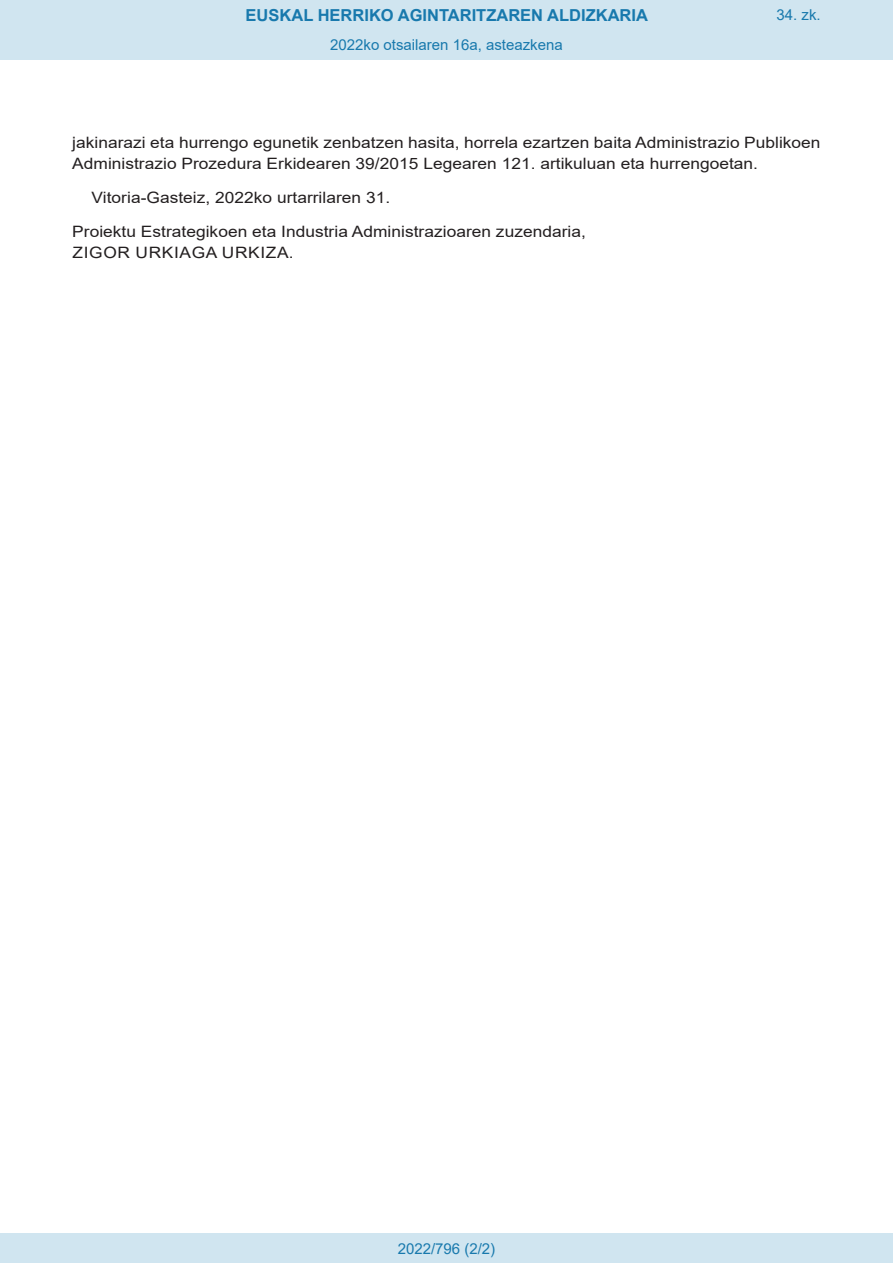
<style>
.page{position:relative;width:893px;height:1263px;background:#fff}
.page>*{position:absolute;margin:0;border:0;box-sizing:border-box;transform-origin:0 0}
.t1{font:700 16.5px "Arial";color:#1879ad}
.BOPVDetalle{font:15.6px/21px "Arial";color:#231f20;scale:1.11 1}
.BOPVFirmaPuesto{font:15.6px "Arial";color:#231f20;scale:1.11 1}
.BOPVFirmaLugFec{font:15.6px "Arial";color:#231f20;scale:1.11 1}
.BOPVFirmaNombre{font:15.6px "Arial";letter-spacing:.035em;color:#231f20;scale:1.11 1}
.Paginacion_Centro{font:15px "Arial";color:#1879ad}
</style>
<div class="page">
<div style="left:0;top:0;width:893px;height:60px;background:#d0e5f0"></div>
<div style="left:0;top:1233px;width:893px;height:30px;background:#d0e5f0"></div>
<p class="t1" style="left:246px;top:3px;width:404px">EUSKAL HERRIKO AGINTARITZAREN ALDIZKARIA</p>
<p class="Paginacion_Centro" style="left:330px;top:35px;width:234px">2022ko otsailaren 16a, asteazkena</p>
<p class="Paginacion_Centro" style="left:776px;top:5px;width:46px">34. zk.</p>
<p class="BOPVDetalle" style="left:72px;top:132px;width:676px">jakinarazi eta hurrengo egunetik zenbatzen hasita, horrela ezartzen baita Administrazio Publikoen<br>Administrazio Prozedura Erkidearen 39/2015 Legearen 121. artikuluan eta hurrengoetan.</p>
<p class="BOPVFirmaLugFec" style="left:92px;top:187px;width:270px">Vitoria-Gasteiz, 2022ko urtarrilaren 31.</p>
<p class="BOPVFirmaPuesto" style="left:72px;top:220px;width:464px">Proiektu Estrategikoen eta Industria Administrazioaren zuzendaria,</p>
<p class="BOPVFirmaNombre" style="left:73px;top:241px;width:201px">ZIGOR URKIAGA URKIZA.</p>
<p class="Paginacion_Centro" style="left:398px;top:1238px;width:99px">2022/796 (2/2)</p>
</div>
